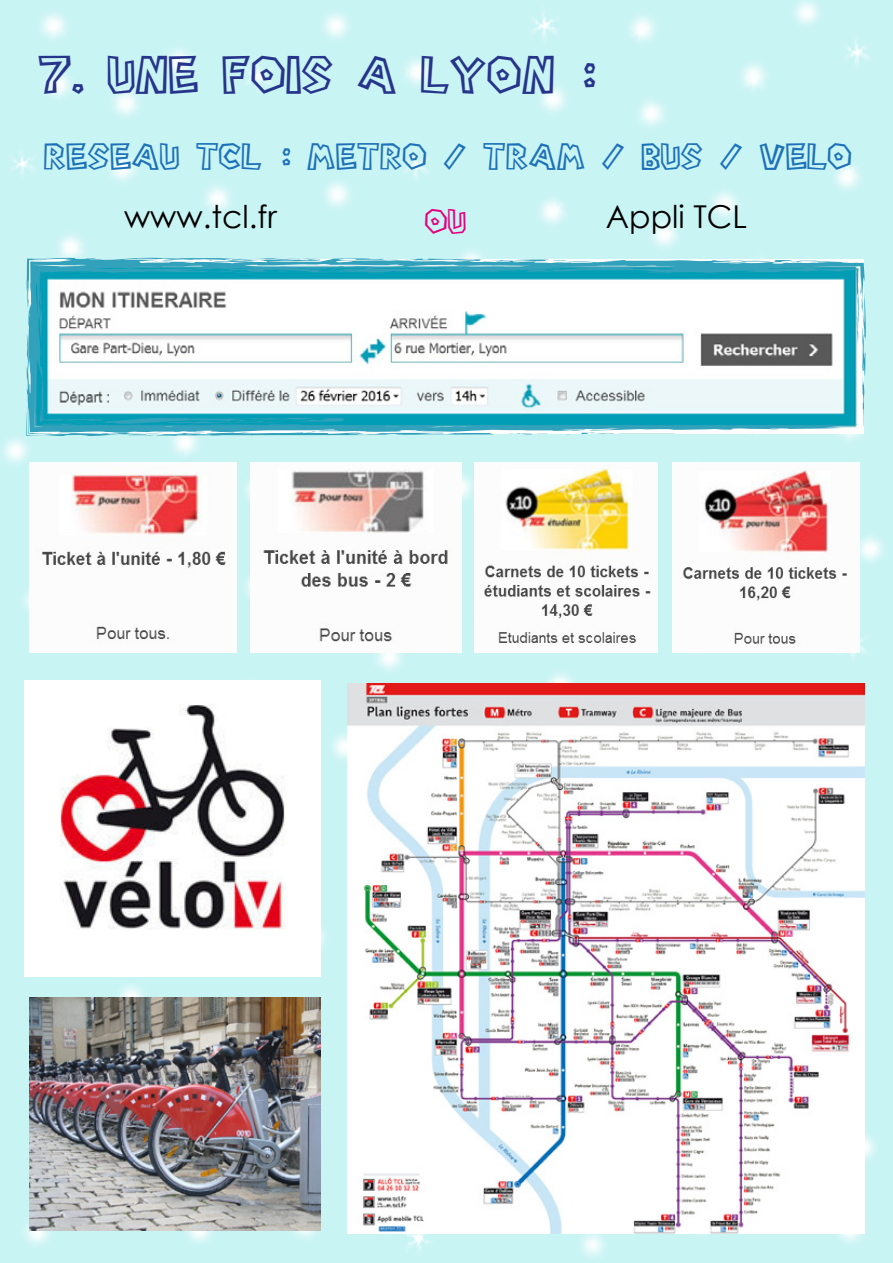
<style>
.page{position:relative;width:893px;height:1263px;background:#c9f4f4}
.page>*{position:absolute;margin:0;border:0;box-sizing:border-box;transform-origin:0 0}
.t1{font:48px "Super Mario Bros. Regular";color:#27348b}
.t2{font:33.75px "Super Mario Bros. Regular";color:#1d71b8}
.t3{font:31.5px "Century Gothic";color:#000}
.t4{font:31.5px "Super Mario Bros. Regular";color:#e6007e}
</style>
<div class="page">
<img style="left:29px;top:463px;width:208px;height:189px">
<img style="left:251px;top:463px;width:211px;height:189px">
<img style="left:475px;top:463px;width:183px;height:189px">
<img style="left:672px;top:463px;width:187px;height:189px">
<img style="left:347px;top:683px;width:517px;height:550px">
<svg style="left:26px;top:257px;width:839px;height:179px"></svg>
<svg style="left:856px;top:289px;width:10px;height:138px"></svg>
<svg style="left:482px;top:260px;width:15px;height:2px"></svg>
<svg style="left:625px;top:271px;width:10px;height:2px"></svg>
<svg style="left:550px;top:260px;width:44px;height:9px"></svg>
<svg style="left:505px;top:270px;width:22px;height:2px"></svg>
<svg style="left:253px;top:258px;width:43px;height:2px"></svg>
<svg style="left:424px;top:267px;width:15px;height:6px"></svg>
<svg style="left:259px;top:266px;width:35px;height:6px"></svg>
<svg style="left:148px;top:259px;width:12px;height:10px"></svg>
<svg style="left:214px;top:271px;width:29px;height:1px"></svg>
<svg style="left:180px;top:262px;width:18px;height:6px"></svg>
<svg style="left:27px;top:293px;width:3px;height:10px"></svg>
<svg style="left:52px;top:272px;width:21px;height:1px"></svg>
<svg style="left:580px;top:429px;width:94px;height:5px"></svg>
<svg style="left:508px;top:433px;width:39px;height:2px"></svg>
<svg style="left:37px;top:379px;width:465px;height:57px;background:#9bd0da"></svg>
<svg style="left:817px;top:424px;width:22px;height:2px"></svg>
<img style="left:29px;top:997px;width:291px;height:233px">
<img style="left:25px;top:681px;width:295px;height:295px">
<h1 class="t1" style="left:38px;top:49px;width:559px">7. UNE FOIS A LYON :</h1>
<p class="t2" style="left:44px;top:138px;width:810px">RESEAU TCL : METRO / TRAM / BUS / VELO</p>
<p class="t3" style="left:124px;top:195px;width:154px">www.tcl.fr</p>
<p class="t4" style="left:425px;top:204px;width:43px">OU</p>
<p class="t3" style="left:606px;top:195px;width:143px">Appli TCL</p>
</div>
